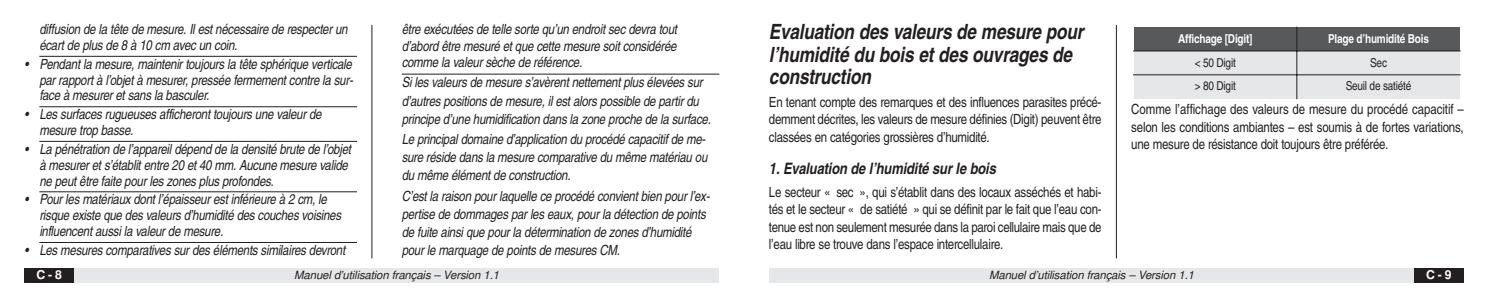
<style>
.page{position:relative;width:1489px;height:298px;background:#fff}
.page>*{position:absolute;margin:0;border:0;box-sizing:border-box;transform-origin:0 0}
.t1{font:21px/22.8px "Nimbus San L Bol Con Ita";letter-spacing:-.01em;color:#231f20}
.t2{font:15.75px "Nimbus San L Bol Con Ita";letter-spacing:-.01em;color:#231f20}
.t3{font:14px/15.8px "Nimbus San L Reg Con Ita";letter-spacing:-.02em;color:#231f20}
.t4{font:14px/17.5px "Nimbus San L Reg Con";letter-spacing:-.02em;color:#231f20;text-align:justify}
.t5{font:12.25px "Nimbus San L Bol Con";letter-spacing:-.02em;color:#fff}
.t6{font:12.25px "Nimbus San L Reg Con";letter-spacing:-.02em;color:#231f20}
.t7{font:700 12.25px "Nimbus San L";color:#fff}
.t8{font:italic 11.38px "Nimbus San L";letter-spacing:-.01em;color:#231f20}
</style>
<div class="page">
<div style="left:769px;top:268px;width:694px;height:15px;background:#e6e7e8"></div>
<div style="left:1413px;top:268px;width:50px;height:15px;background:#231f20"></div>
<hr style="left:1115px;top:25px;width:1px;height:233px;background:#231f20">
<div style="left:1133px;top:28px;width:163px;height:23px;background:#58595b"></div>
<div style="left:1296px;top:28px;width:163px;height:23px;background:#58595b"></div>
<div style="left:1133px;top:51px;width:163px;height:24px;background:#e6e7e8"></div>
<div style="left:1296px;top:51px;width:163px;height:24px;background:#e6e7e8"></div>
<div style="left:1133px;top:75px;width:163px;height:23px;background:#e6e7e8"></div>
<div style="left:1296px;top:75px;width:163px;height:23px;background:#e6e7e8"></div>
<hr style="left:1296px;top:27px;width:1px;height:72px;background:#231f20">
<hr style="left:1132px;top:50px;width:328px;height:1px;background:#231f20">
<hr style="left:1132px;top:74px;width:328px;height:1px;background:#231f20">
<div style="left:24px;top:268px;width:695px;height:15px;background:#e6e7e8"></div>
<div style="left:24px;top:268px;width:50px;height:15px;background:#231f20"></div>
<hr style="left:371px;top:25px;width:1px;height:233px;background:#231f20">
<hr style="left:39px;top:56px;width:318px;height:1px;background:#231f20">
<hr style="left:39px;top:106px;width:318px;height:1px;background:#231f20">
<hr style="left:39px;top:141px;width:318px;height:1px;background:#231f20">
<hr style="left:39px;top:191px;width:318px;height:1px;background:#231f20">
<hr style="left:39px;top:242px;width:318px;height:1px;background:#231f20">
<hr style="left:401px;top:74px;width:318px;height:1px;background:#231f20">
<p class="t3" style="left:39px;top:23px;width:310px">diffusion de la tête de mesure. Il est nécessaire de respecter un écart de plus de 8 à 10 cm avec un coin.</p>
<p class="t3" style="left:39px;top:58px;width:315px;text-align:justify;text-indent:-15px">• Pendant la mesure, maintenir toujours la tête sphérique verticale par rapport à l’objet à mesurer, pressée fermement contre la sur&shy;face à mesurer et sans la basculer.</p>
<p class="t3" style="left:39px;top:108px;width:284px;text-indent:-15px">• Les surfaces rugueuses afficheront toujours une valeur de mesure trop basse.</p>
<p class="t3" style="left:39px;top:142px;width:313px;text-indent:-15px">• La pénétration de l’appareil dépend de la densité brute de l’objet à mesurer et s’établit entre 20 et 40 mm. Aucune mesure valide ne peut être faite pour les zones plus profondes.</p>
<p class="t3" style="left:39px;top:193px;width:303px;text-indent:-15px">• Pour les matériaux dont l’épaisseur est inférieure à 2 cm, le risque existe que des valeurs d’humidité des couches voisines influencent aussi la valeur de mesure.</p>
<p class="t3" style="left:24px;top:244px;width:322px">• Les mesures comparatives sur des éléments similaires devront</p>
<p class="t3" style="left:401px;top:23px;width:277px;line-height:16.4px;text-align:justify">être exécutées de telle sorte qu’un endroit sec devra tout d’abord être mesuré et que cette mesure soit considérée comme la valeur sèche de référence.</p>
<p class="t3" style="left:401px;top:75px;width:311px;line-height:18.2px">Si les valeurs de mesure s’avèrent nettement plus élevées sur d’autres positions de mesure, il est alors possible de partir du principe d’une humidification dans la zone proche de la surface.</p>
<p class="t3" style="left:401px;top:131px;width:307px;line-height:18.2px">Le principal domaine d’application du procédé capacitif de me&shy;sure réside dans la mesure comparative du même matériau ou du même élément de construction.</p>
<p class="t3" style="left:401px;top:188px;width:309px;line-height:18.2px">C’est la raison pour laquelle ce procédé convient bien pour l’ex&shy;pertise de dommages par les eaux, pour la détection de points de fuite ainsi que pour la détermination de zones d’humidité pour le marquage de points de mesures CM.</p>
<p class="t7" style="left:37px;top:270px;width:27px">C - 8</p>
<p class="t8" style="left:294px;top:271px;width:206px">Manuel d’utilisation français – Version 1.1</p>
<h1 class="t1" style="left:769px;top:22px;width:316px">Evaluation des valeurs de mesure pour l’humidité du bois et des ouvrages de construction</h1>
<p class="t4" style="left:769px;top:95px;width:334px">En tenant compte des remarques et des influences parasites précé&shy;demment décrites, les valeurs de mesure définies (Digit) peuvent être classées en catégories grossières d’humidité.</p>
<p class="t2" style="left:769px;top:163px;width:228px">1. Evaluation de l’humidité sur le bois</p>
<p class="t4" style="left:769px;top:185px;width:334px">Le secteur « sec », qui s’établit dans des locaux asséchés et habi&shy;tés et le secteur « de satiété » qui se définit par le fait que l’eau con&shy;tenue est non seulement mesurée dans la paroi cellulaire mais que de l’eau libre se trouve dans l’espace intercellulaire.</p>
<p class="t5" style="left:1177px;top:34px;width:76px">Affichage [Digit]</p>
<p class="t5" style="left:1327px;top:34px;width:102px">Plage d’humidité Bois</p>
<p class="t6" style="left:1194px;top:58px;width:43px">&lt; 50 Digit</p>
<p class="t6" style="left:1369px;top:58px;width:18px">Sec</p>
<p class="t6" style="left:1194px;top:81px;width:43px">&gt; 80 Digit</p>
<p class="t6" style="left:1345px;top:81px;width:67px">Seuil de satiété</p>
<p class="t4" style="left:1131px;top:102px;width:334px">Comme l’affichage des valeurs de mesure du procédé capacitif – selon les conditions ambiantes – est soumis à de fortes variations, une mesure de résistance doit toujours être préférée.</p>
<p class="t8" style="left:989px;top:271px;width:206px">Manuel d’utilisation français – Version 1.1</p>
<p class="t7" style="left:1426px;top:270px;width:27px">C - 9</p>
</div>
